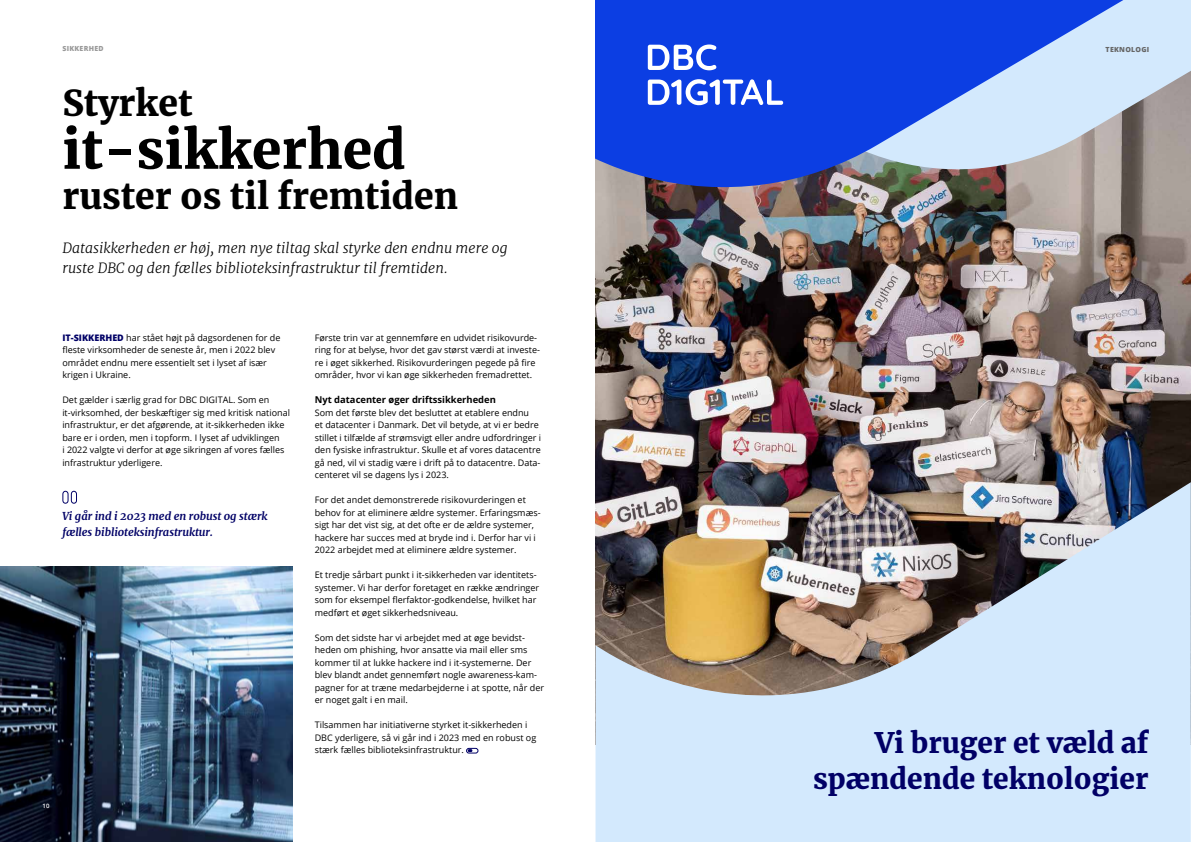
<style>
.page{position:relative;width:1191px;height:842px;background:#fff}
.page>*{position:absolute;margin:0;border:0;box-sizing:border-box;transform-origin:0 0}
.t1{font:900 53px "Merriweather";color:#000}
.t2{font:900 35.4px "Merriweather";color:#000}
.t3{font:900 28px/36px "Merriweather";color:#010066;text-align:right}
.t4{font:italic 300 14px/20px "Merriweather";color:#000}
.t5{font:italic 700 11px/16px "Merriweather";letter-spacing:-.005em;color:#010066}
.t6{font:700 9.4px "Open Sans";color:#000}
.t7{font:9px/12.5px "Open Sans";color:#000}
.t8{font:800 7px "Open Sans";letter-spacing:.04em;color:#999}
.t9{font:800 7px "Open Sans";letter-spacing:.04em;color:#666}
.t10{font:600 6px "Open Sans";color:#fff}
.s1{font-weight:800;color:#010066}
</style>
<div class="page">
<img style="left:0;top:567px;width:292px;height:275px">
<div style="left:466px;top:748px;width:12px;height:5px;border:1px solid #010066;border-radius:2px"></div>
<svg style="left:468px;top:749px;width:4px;height:3px"></svg>
<img style="left:595px;top:204px;width:596px;height:540px">
<img style="left:595px;top:482px;width:595px;height:360px">
<svg style="left:1149px;top:0;width:42px;height:204px;background:#b9bcc2"></svg>
<svg style="left:595px;top:0;width:554px;height:228px;background:#5671c9"></svg>
<svg style="left:648px;top:45px;width:68px;height:25px"></svg>
<svg style="left:648px;top:79px;width:135px;height:26px"></svg>
<svg style="left:62px;top:490px;width:15px;height:14px"></svg>
<p class="t8" style="left:62px;top:45px;width:43px">SIKKERHED</p>
<h2 class="t2" style="left:62px;top:78px;width:132px">Styrket</h2>
<h1 class="t1" style="left:62px;top:113px;width:345px">it-sikkerhed</h1>
<h2 class="t2" style="left:62px;top:171px;width:397px">ruster os til fremtiden</h2>
<h3 class="t4" style="left:62px;top:239px;width:447px">Datasikkerheden er høj, men nye tiltag skal styrke den endnu mere og ruste DBC og den fælles biblioteksinfrastruktur til fremtiden.</h3>
<p class="t7" style="left:62px;top:332px;width:219px"><span class="s1">IT-SIKKERHED</span> har stået højt på dagsordenen for de fleste virksomheder de seneste år, men i 2022 blev området endnu mere essentielt set i lyset af især krigen i Ukraine.</p>
<p class="t7" style="left:62px;top:394px;width:229px">Det gælder i særlig grad for DBC DIGITAL. Som en it-virksomhed, der beskæftiger sig med kritisk national infrastruktur, er det afgørende, at it-sikkerheden ikke bare er i orden, men i topform. I lyset af udviklingen<br>i 2022 valgte vi derfor at øge sikringen af vores fælles infrastruktur yderligere.</p>
<p class="t5" style="left:62px;top:508px;width:207px">Vi går ind i 2023 med en robust og stærk fælles biblioteksinfrastruktur.</p>
<p class="t10" style="left:43px;top:802px;width:8px">10</p>
<p class="t7" style="left:315px;top:332px;width:227px">Første trin var at gennemføre en udvidet risikovurde&shy;ring for at belyse, hvor det gav størst værdi at investe&shy;re i øget sikkerhed. Risikovurderingen pegede på fire områder, hvor vi kan øge sikkerheden fremadrettet.</p>
<p class="t6" style="left:315px;top:395px;width:183px">Nyt datacenter øger driftssikkerheden</p>
<p class="t7" style="left:315px;top:407px;width:228px">Som det første blev det besluttet at etablere endnu<br>et datacenter i Danmark. Det vil betyde, at vi er bedre stillet i tilfælde af strømsvigt eller andre udfordringer i den fysiske infrastruktur. Skulle et af vores datacentre gå ned, vil vi stadig være i drift på to datacentre. Data&shy;centeret vil se dagens lys i 2023.</p>
<p class="t7" style="left:315px;top:494px;width:227px">For det andet demonstrerede risikovurderingen et behov for at eliminere ældre systemer. Erfaringsmæs&shy;sigt har det vist sig, at det ofte er de ældre systemer, hackere har succes med at bryde ind i. Derfor har vi i 2022 arbejdet med at eliminere ældre systemer.</p>
<p class="t7" style="left:315px;top:569px;width:226px">Et tredje sårbart punkt i it-sikkerheden var identitets&shy;systemer. Vi har derfor foretaget en række ændringer som for eksempel flerfaktor-godkendelse, hvilket har medført et øget sikkerhedsniveau.</p>
<p class="t7" style="left:315px;top:632px;width:231px">Som det sidste har vi arbejdet med at øge bevidst&shy;heden om phishing, hvor ansatte via mail eller sms kommer til at lukke hackere ind i it-systemerne. Der blev blandt andet gennemført nogle awareness-kam&shy;pagner for at træne medarbejderne i at spotte, når der er noget galt i en mail.</p>
<p class="t7" style="left:315px;top:719px;width:223px">Tilsammen har initiativerne styrket it-sikkerheden i<br>DBC yderligere, så vi går ind i 2023 med en robust og stærk fælles biblioteksinfrastruktur.</p>
<p class="t9" style="left:1105px;top:46px;width:45px">TEKNOLOGI</p>
<h3 class="t3" style="left:813px;top:724px;width:337px">Vi bruger et væld af spændende teknologier</h3>
</div>
